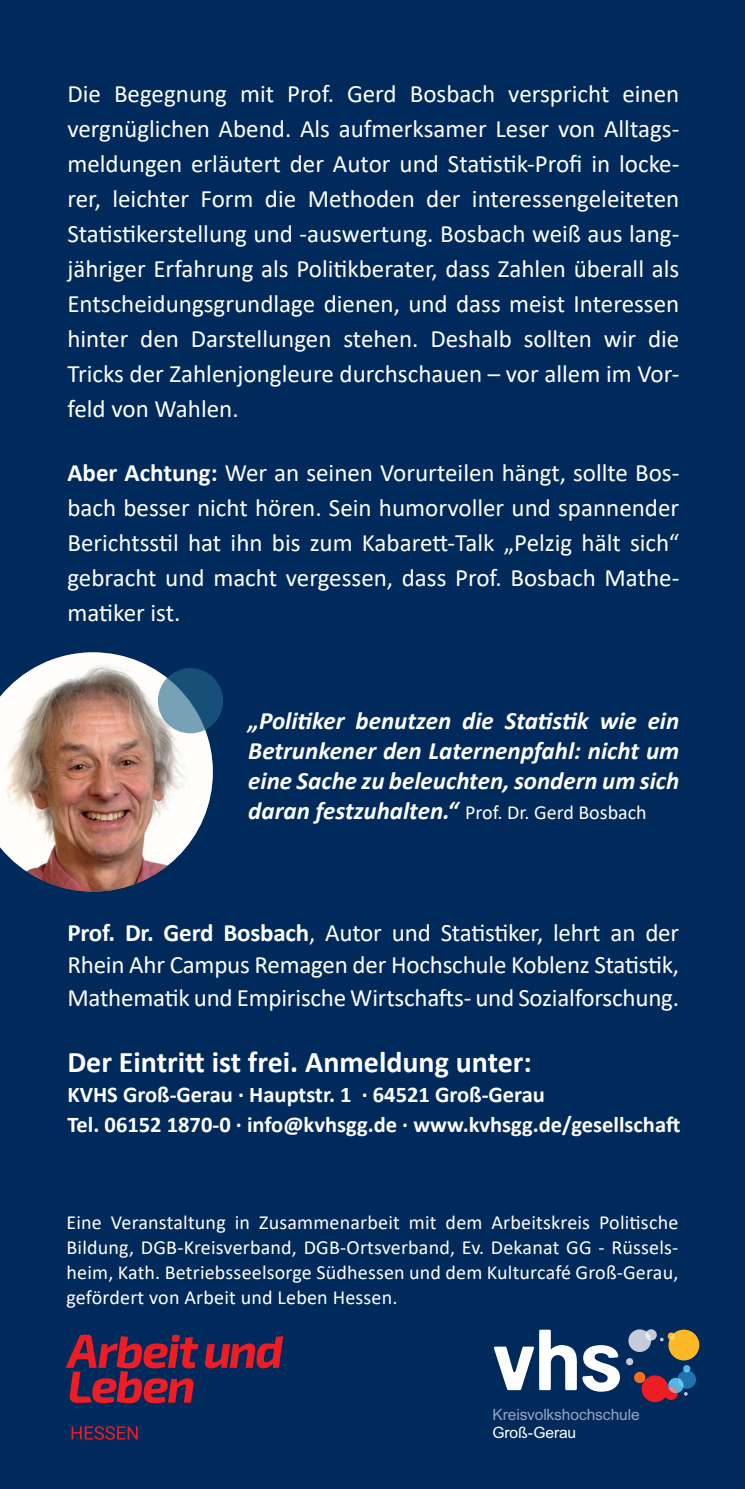
<style>
.page{position:relative;width:745px;height:1489px;background:#fff}
.page>*{position:absolute;margin:0;border:0;box-sizing:border-box;transform-origin:0 0}
.t1{font:700 30px "Calibri";color:#fff}
.t2{font:25px/35px "Calibri";color:#fff;text-align:justify}
.t3{font:italic 700 25px/30px "Calibri";color:#fff;text-align:justify}
.t4{font:700 22.5px/30px "Calibri";color:#fff}
.t5{font:20px/25px "Calibri";letter-spacing:.01em;color:#fff;text-align:justify}
.t6{font:15.5px "Arial";letter-spacing:-.01em;color:#98a2be}
.t7{font:15.5px "Arial";letter-spacing:-.01em;color:#fff}
.s1{font-weight:700}
.s2{font-weight:400;font-style:normal;font-size:20px}
</style>
<div class="page">
<div style="left:0;top:0;width:744px;height:1488px;background:#002a5c"></div>
<img style="left:0;top:652px;width:213px;height:239px">
<svg style="left:494px;top:1346px;width:39px;height:43px"></svg>
<svg style="left:539px;top:1329px;width:37px;height:60px"></svg>
<svg style="left:582px;top:1345px;width:37px;height:46px"></svg>
<svg style="left:626px;top:1329px;width:72px;height:72px"></svg>
<svg style="left:158px;top:668px;width:65px;height:65px;background:#417493"></svg>
<svg style="left:205px;top:1336px;width:78px;height:32px"></svg>
<svg style="left:66px;top:1334px;width:132px;height:69px"></svg>
<svg style="left:72px;top:1426px;width:66px;height:13px"></svg>
<p class="t2" style="left:67px;top:76px;width:613px">Die Begegnung mit Prof. Gerd Bosbach verspricht einen vergnüglichen Abend. Als aufmerksamer Leser von Alltags&shy;meldungen erläutert der Autor und Statistik-Profi in locke&shy;rer, leichter Form die Methoden der interessengeleiteten Statistikerstellung und -auswertung. Bosbach weiß aus lang&shy;jähriger Erfahrung als Politikberater, dass Zahlen überall als Entscheidungsgrundlage dienen, und dass meist Interessen hinter den Darstellungen stehen. Deshalb sollten wir die Tricks der Zahlenjongleure durchschauen – vor allem im Vor&shy;feld von Wahlen.</p>
<p class="t2" style="left:67px;top:454px;width:613px"><span class="s1">Aber Achtung:</span> Wer an seinen Vorurteilen hängt, sollte Bos&shy;bach besser nicht hören. Sein humorvoller und spannender Berichtsstil hat ihn bis zum Kabarett-Talk „Pelzig hält sich“ gebracht und macht vergessen, dass Prof. Bosbach Mathe&shy;matiker ist.</p>
<p class="t3" style="left:248px;top:704px;width:432px">„Politiker benutzen die Statistik wie ein Betrunkener den Laternenpfahl: nicht um eine Sache zu beleuchten, sondern um sich daran festzuhalten.“ <span class="s2">Prof. Dr. Gerd Bosbach</span></p>
<p class="t2" style="left:67px;top:915px;width:613px;line-height:32.5px"><span class="s1">Prof. Dr. Gerd Bosbach</span>, Autor und Statistiker, lehrt an der Rhein Ahr Campus Remagen der Hochschule Koblenz Statistik, Mathematik und Empirische Wirtschafts- und Sozialforschung.</p>
<p class="t1" style="left:67px;top:1041px;width:465px">Der Eintritt ist frei. Anmeldung unter:</p>
<p class="t4" style="left:67px;top:1079px;width:614px">KVHS Groß-Gerau ∙ Hauptstr. 1 ∙ 64521 Groß-Gerau<br>Tel. 06152 1870-0 ∙ info@kvhsgg.de ∙ www.kvhsgg.de/gesellschaft</p>
<p class="t5" style="left:66px;top:1209px;width:613px">Eine Veranstaltung in Zusammenarbeit mit dem Arbeitskreis Politische Bildung, DGB-Kreisverband, DGB-Ortsverband, Ev. Dekanat GG - Rüssels&shy;heim, Kath. Betriebsseelsorge Südhessen und dem Kulturcafé Groß-Gerau, gefördert von Arbeit und Leben Hessen.</p>
<p class="t6" style="left:492px;top:1403px;width:149px">Kreisvolkshochschule</p>
<p class="t7" style="left:492px;top:1421px;width:85px">Groß-Gerau</p>
</div>
